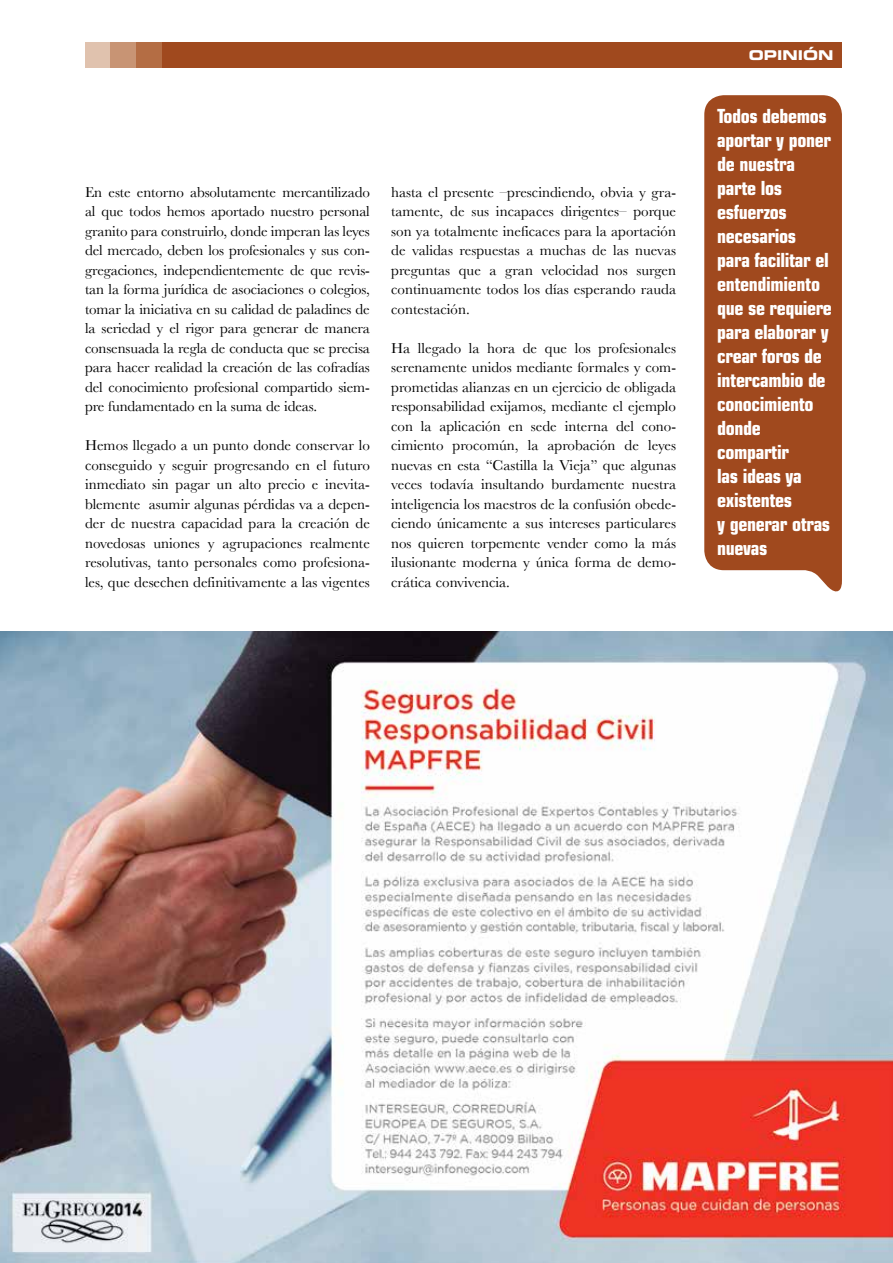
<style>
.page{position:relative;width:893px;height:1263px;background:#fff}
.page>*{position:absolute;margin:0;border:0;box-sizing:border-box;transform-origin:0 0}
.t1{font:700 condensed 19.5px/24px "Eurostile LT Std";letter-spacing:-.02em;color:#fff}
.t2{font:15px/19.5px "Baskerville";color:#000;text-align:justify}
.t3{font:13.5px "Eurostile LT Std Bold Ex 2";color:#fff}
</style>
<div class="page">
<div style="left:85px;top:43px;width:757px;height:25px;background:#a0491e"></div>
<div style="left:85px;top:43px;width:26px;height:25px;background:#e0c2ae"></div>
<div style="left:111px;top:43px;width:25px;height:25px;background:#c89474"></div>
<div style="left:136px;top:43px;width:26px;height:25px;background:#b46d44"></div>
<img style="left:0;top:631px;width:893px;height:632px">
<div style="left:704px;top:95px;width:138px;height:497px;background:#a0491e"></div>
<p class="t2" style="left:85px;top:182px;width:286px">En este entorno absolutamente mercantilizado al que todos hemos aportado nuestro personal granito para construirlo, donde imperan las leyes del mercado, deben los profesionales y sus con&shy;gregaciones, independientemente de que revis&shy;tan la forma jurídica de asociaciones o colegios, tomar la iniciativa en su calidad de paladines de la seriedad y el rigor para generar de manera consensuada la regla de conducta que se precisa para hacer realidad la creación de las cofradías del conocimiento profesional compartido siem&shy;pre fundamentado en la suma de ideas.</p>
<p class="t2" style="left:85px;top:435px;width:286px">Hemos llegado a un punto donde conservar lo conseguido y seguir progresando en el futuro inmediato sin pagar un alto precio e inevita&shy;blemente asumir algunas pérdidas va a depen&shy;der de nuestra capacidad para la creación de novedosas uniones y agrupaciones realmente resolutivas, tanto personales como profesiona&shy;les, que desechen definitivamente a las vigentes</p>
<p class="t2" style="left:391px;top:182px;width:286px">hasta el presente –prescindiendo, obvia y gra&shy;tamente, de sus incapaces dirigentes– porque son ya totalmente ineficaces para la aportación de validas respuestas a muchas de las nuevas preguntas que a gran velocidad nos surgen continuamente todos los días esperando rauda contestación.</p>
<p class="t2" style="left:391px;top:338px;width:286px">Ha llegado la hora de que los profesionales serenamente unidos mediante formales y com&shy;prometidas alianzas en un ejercicio de obligada responsabilidad exijamos, mediante el ejemplo con la aplicación en sede interna del cono&shy;cimiento procomún, la aprobación de leyes nuevas en esta “Castilla la Vieja” que algunas veces todavía insultando burdamente nuestra inteligencia los maestros de la confusión obede&shy;ciendo únicamente a sus intereses particulares nos quieren torpemente vender como la más ilusionante moderna y única forma de demo&shy;crática convivencia.</p>
<p class="t3" style="left:749px;top:46px;width:86px">OPINIÓN</p>
<p class="t1" style="left:717px;top:104px;width:116px">Todos debemos aportar y poner de nuestra parte los esfuerzos necesarios para facilitar el entendimiento que se requiere para elaborar y crear foros de intercambio de conocimiento donde compartir<br>las ideas ya existentes<br>y generar otras nuevas</p>
</div>
